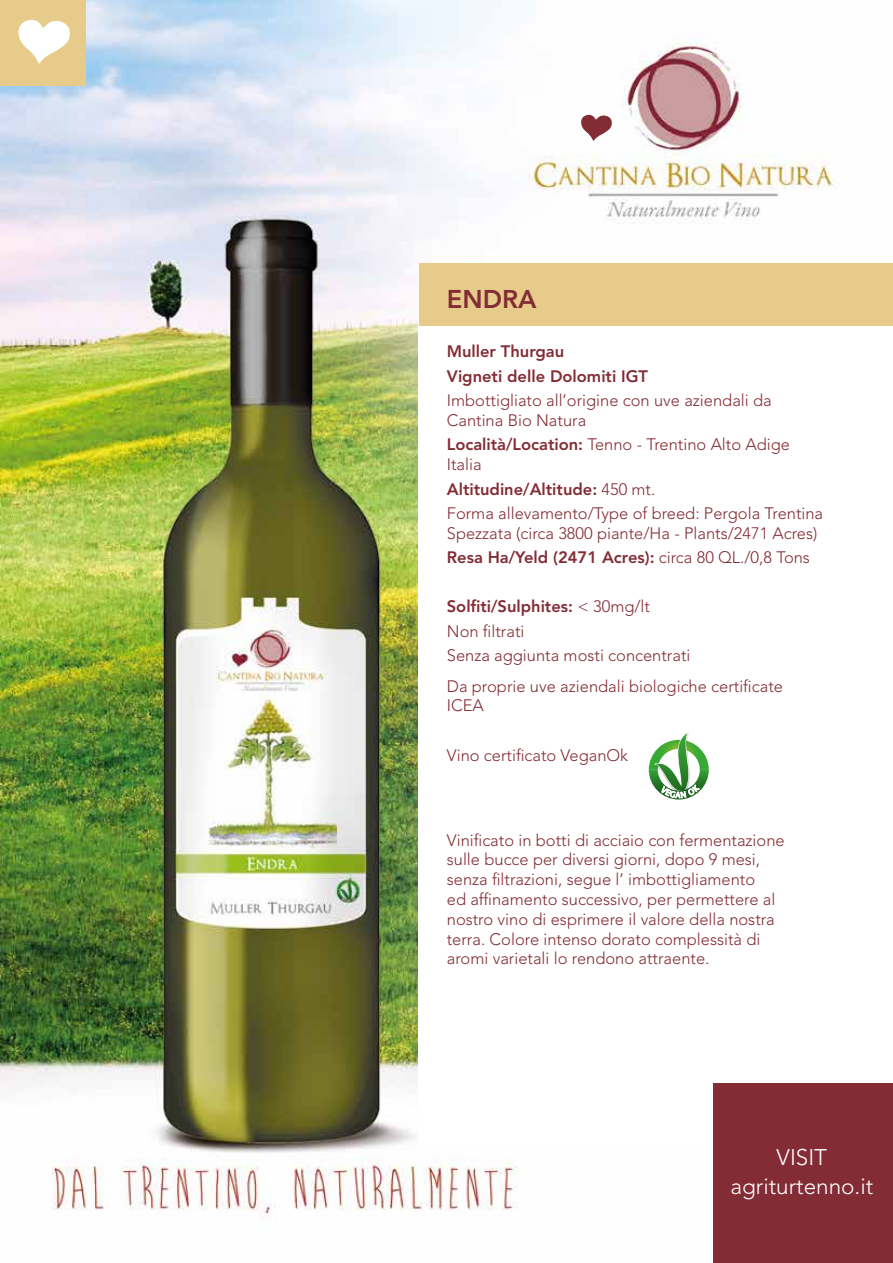
<style>
.page{position:relative;width:893px;height:1263px;background:#fff}
.page>*{position:absolute;margin:0;border:0;box-sizing:border-box;transform-origin:0 0}
.t1{font:800 25.5px "Avenir LT Std";color:#832c35}
.t2{font:300 22.5px/28.5px "Avenir LT Std";color:#fff;text-align:center}
.t3{font:300 16.5px/19.8px "Avenir LT Std";color:#832c35}
.t4{font:800 16.5px/24.5px "Avenir LT Std";color:#832c35}
.s1{font-weight:800}
</style>
<div class="page">
<img style="left:0;top:0;width:846px;height:1263px">
<div style="left:419px;top:263px;width:474px;height:881px;background:#fff"></div>
<div style="left:419px;top:263px;width:474px;height:62px;background:#e6cb8b"></div>
<div style="left:0;top:0;width:85px;height:85px;background:#e6cb8b"></div>
<div style="left:714px;top:1084px;width:179px;height:179px;background:#832c35"></div>
<svg style="left:18px;top:20px;width:52px;height:44px"></svg>
<svg style="left:581px;top:114px;width:32px;height:27px"></svg>
<svg style="left:649px;top:733px;width:60px;height:66px"></svg>
<h1 class="t1" style="left:447px;top:284px;width:91px">ENDRA</h1>
<p class="t4" style="left:447px;top:339px;width:203px">Muller Thurgau<br>Vigneti delle Dolomiti IGT</p>
<p class="t3" style="left:447px;top:390px;width:326px">Imbottigliato all’origine con uve aziendali da<br>Cantina Bio Natura</p>
<p class="t3" style="left:447px;top:435px;width:345px"><span class="s1">Località/Location:</span> Tenno - Trentino Alto Adige<br>Italia</p>
<p class="t3" style="left:447px;top:477px;width:378px;line-height:24.5px"><span class="s1">Altitudine/Altitude:</span> 450 mt.<br>Forma allevamento/Type of breed: Pergola Trentina</p>
<p class="t3" style="left:447px;top:521px;width:372px;line-height:24.5px">Spezzata (circa 3800 piante/Ha - Plants/2471 Acres)<br><span class="s1">Resa Ha/Yeld (2471 Acres):</span> circa 80 QL./0,8 Tons</p>
<p class="t3" style="left:447px;top:594px;width:245px;line-height:24.5px"><span class="s1">Solfiti/Sulphites:</span> &lt; 30mg/lt<br>Non filtrati<br>Senza aggiunta mosti concentrati</p>
<p class="t3" style="left:447px;top:676px;width:338px">Da proprie uve aziendali biologiche certificate<br>ICEA</p>
<p class="t3" style="left:447px;top:745px;width:183px">Vino certificato VeganOk</p>
<p class="t3" style="left:447px;top:830px;width:339px">Vinificato in botti di acciaio con fermentazione sulle bucce per diversi giorni, dopo 9 mesi, senza filtrazioni, segue l’ imbottigliamento<br>ed affinamento successivo, per permettere al nostro vino di esprimere il valore della nostra terra. Colore intenso dorato complessità di aromi varietali lo rendono attraente.</p>
<h2 class="t2" style="left:730px;top:1143px;width:144px">VISIT agriturtenno.it</h2>
</div>
